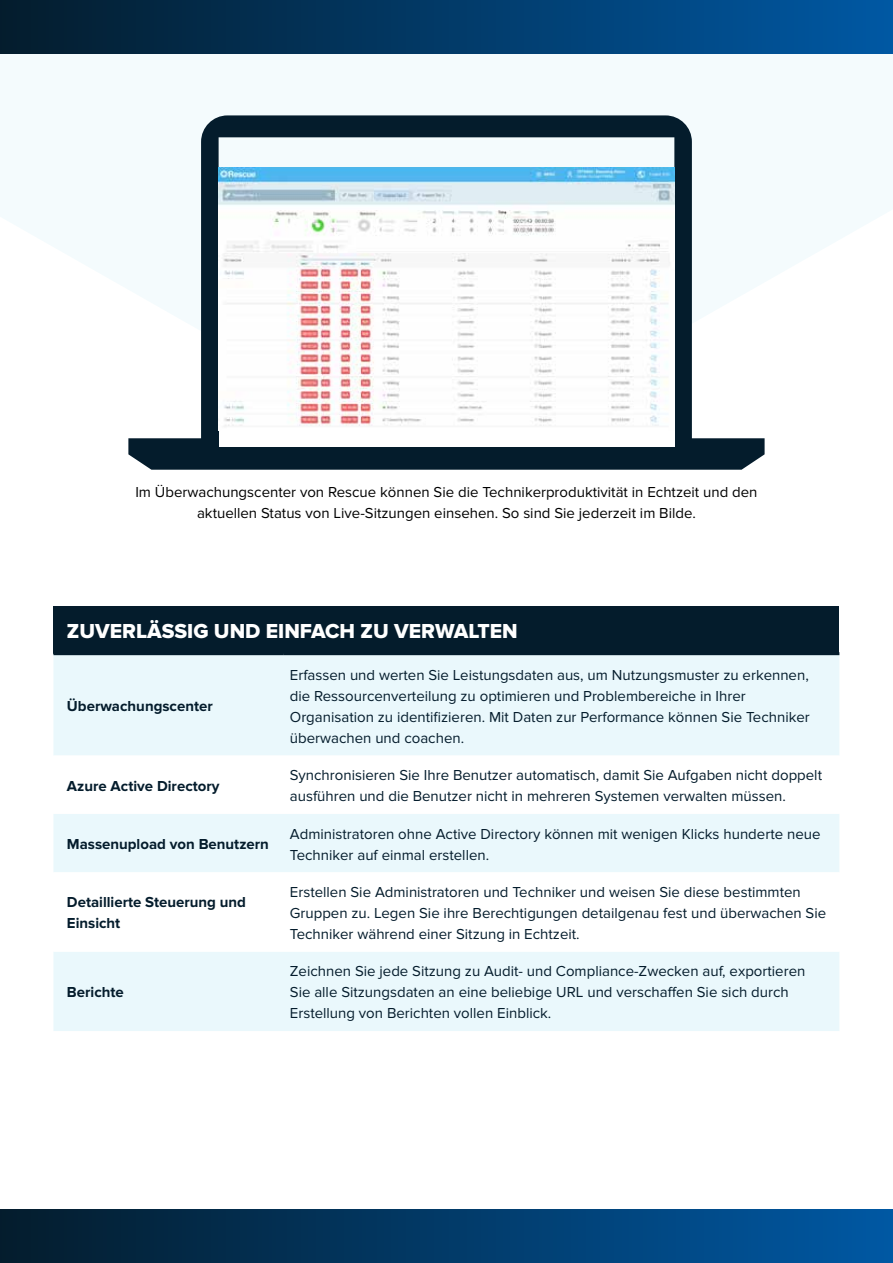
<style>
.page{position:relative;width:893px;height:1263px;background:#fff}
.page>*{position:absolute;margin:0;border:0;box-sizing:border-box;transform-origin:0 0}
.t1{font:21px "Proxima Nova Extrabld";color:#fff}
.t2{font:15px/21px "Proxima Nova";color:#041c2c}
.t3{font:15px/21px "Proxima Nova";color:#000;text-align:center}
.t4{font:700 15px/21px "Proxima Nova";color:#041c2c}
</style>
<div class="page">
<svg style="left:0;top:54px;width:893px;height:235px;fill:#f4fbfd"></svg>
<div style="left:0;top:0;width:893px;height:54px;background:linear-gradient(to right,#041c2d,#0058a3)"></div>
<div style="left:0;top:1209px;width:893px;height:54px;background:linear-gradient(to right,#041c2d,#0058a3)"></div>
<div style="left:53px;top:606px;width:786px;height:48px;background:#041c2c"></div>
<div style="left:53px;top:655px;width:786px;height:376px;background:#eaf8fc"></div>
<svg style="left:53px;top:755px;width:786px;height:197px"></svg>
<hr style="left:53px;top:652px;width:231px;height:3px;background:#041c2c">
<hr style="left:284px;top:652px;width:555px;height:3px;background:#041c2c">
<svg style="left:128px;top:115px;width:637px;height:355px"></svg>
<div style="left:219px;top:167px;width:455px;height:280px;background:#fff"></div>
<img style="left:219px;top:167px;width:455px;height:260px">
<p class="t3" style="left:135px;top:481px;width:624px">Im Überwachungscenter von Rescue können Sie die Technikerproduktivität in Echtzeit und den aktuellen Status von Live-Sitzungen einsehen. So sind Sie jederzeit im Bilde.</p>
<h1 class="t1" style="left:67px;top:619px;width:452px">ZUVERLÄSSIG UND EINFACH ZU VERWALTEN</h1>
<p class="t4" style="left:67px;top:696px;width:147px">Überwachungscenter</p>
<p class="t2" style="left:290px;top:664px;width:521px">Erfassen und werten Sie Leistungsdaten aus, um Nutzungsmuster zu erkennen, die Ressourcenverteilung zu optimieren und Problembereiche in Ihrer Organisation zu identifizieren. Mit Daten zur Performance können Sie Techniker überwachen und coachen.</p>
<p class="t4" style="left:67px;top:775px;width:154px">Azure Active Directory</p>
<p class="t2" style="left:290px;top:765px;width:534px">Synchronisieren Sie Ihre Benutzer automatisch, damit Sie Aufgaben nicht doppelt ausführen und die Benutzer nicht in mehreren Systemen verwalten müssen.</p>
<p class="t4" style="left:67px;top:834px;width:203px">Massenupload von Benutzern</p>
<p class="t2" style="left:290px;top:823px;width:532px">Administratoren ohne Active Directory können mit wenigen Klicks hunderte neue<br>Techniker auf einmal erstellen.</p>
<p class="t4" style="left:67px;top:892px;width:181px">Detaillierte Steuerung und<br>Einsicht</p>
<p class="t2" style="left:290px;top:882px;width:538px">Erstellen Sie Administratoren und Techniker und weisen Sie diese bestimmten<br>Gruppen zu. Legen Sie ihre Berechtigungen detailgenau fest und überwachen Sie<br>Techniker während einer Sitzung in Echtzeit.</p>
<p class="t4" style="left:67px;top:982px;width:58px">Berichte</p>
<p class="t2" style="left:290px;top:961px;width:517px">Zeichnen Sie jede Sitzung zu Audit- und Compliance-Zwecken auf, exportieren<br>Sie alle Sitzungsdaten an eine beliebige URL und verschaffen Sie sich durch<br>Erstellung von Berichten vollen Einblick.</p>
</div>
